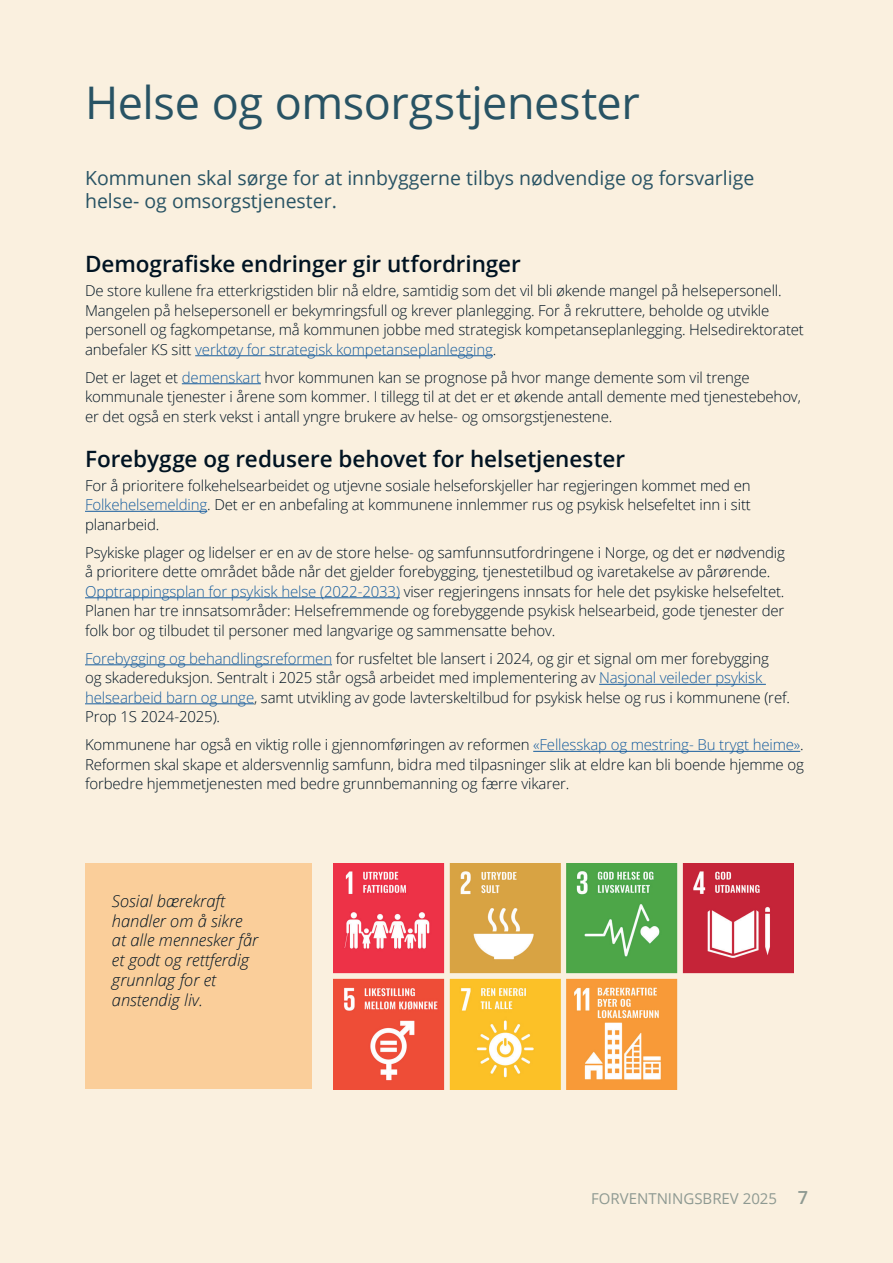
<style>
.page{position:relative;width:893px;height:1263px;background:#faf0df}
.page>*{position:absolute;margin:0;border:0;box-sizing:border-box;transform-origin:0 0}
.Overskrift_1{font:45px "Open Sans";letter-spacing:-.01em;color:#285364}
.Mellomtittel{font:600 22.5px "Open Sans";color:#001322}
.Ingress{font:19.5px/23.4px "Open Sans";color:#285364}
.Sitat{font:italic 300 16.5px/19.8px "Open Sans";color:#001322}
.Brødtekst{font:300 15px/19.5px "Open Sans";letter-spacing:-.01em;color:#001322}
.t1{font:15px "Open Sans";color:#285364}
.s1{color:#175d9e}
.s2{font-weight:600;font-size:18px}
</style>
<div class="page">
<div style="left:85px;top:863px;width:227px;height:226px;background:#face9a"></div>
<img style="left:334px;top:863px;width:460px;height:226px">
<hr style="left:195px;top:355px;width:298px;height:1px;background:#175d9e">
<hr style="left:182px;top:383px;width:79px;height:1px;background:#175d9e">
<hr style="left:85px;top:511px;width:122px;height:1px;background:#175d9e">
<hr style="left:85px;top:597px;width:315px;height:1px;background:#175d9e">
<hr style="left:85px;top:664px;width:247px;height:1px;background:#175d9e">
<hr style="left:599px;top:684px;width:167px;height:1px;background:#175d9e">
<hr style="left:85px;top:703px;width:169px;height:1px;background:#175d9e">
<hr style="left:533px;top:751px;width:267px;height:1px;background:#175d9e">
<p class="Overskrift_1" style="left:85px;top:72px;width:556px">Helse og omsorgstjenester</p>
<p class="Ingress" style="left:85px;top:166px;width:671px">Kommunen skal sørge for at innbyggerne tilbys nødvendige og forsvarlige helse- og omsorgstjenester.</p>
<p class="Mellomtittel" style="left:85px;top:249px;width:437px">Demografiske endringer gir utfordringer</p>
<p class="Brødtekst" style="left:85px;top:280px;width:720px">De store kullene fra etterkrigstiden blir nå eldre, samtidig som det vil bli økende mangel på helsepersonell.<br>Mangelen på helsepersonell er bekymringsfull og krever planlegging. For å rekruttere, beholde og utvikle personell og fagkompetanse, må kommunen jobbe med strategisk kompetanseplanlegging. Helsedirektoratet anbefaler KS sitt <span class="s1">verktøy for strategisk kompetanseplanlegging</span>.</p>
<p class="Brødtekst" style="left:85px;top:367px;width:717px">Det er laget et <span class="s1">demenskart</span> hvor kommunen kan se prognose på hvor mange demente som vil trenge kommunale tjenester i årene som kommer. I tillegg til at det er et økende antall demente med tjenestebehov, er det også en sterk vekst i antall yngre brukere av helse- og omsorgstjenestene.</p>
<p class="Mellomtittel" style="left:85px;top:443px;width:542px">Forebygge og redusere behovet for helsetjenester</p>
<p class="Brødtekst" style="left:85px;top:475px;width:667px;text-align:justify">For å prioritere folkehelsearbeidet og utjevne sosiale helseforskjeller har regjeringen kommet med en <span class="s1">Folkehelsemelding</span>. Det er en anbefaling at kommunene innlemmer rus og psykisk helsefeltet inn i sitt planarbeid.</p>
<p class="Brødtekst" style="left:85px;top:542px;width:701px">Psykiske plager og lidelser er en av de store helse- og samfunnsutfordringene i Norge, og det er nødvendig å prioritere dette området både når det gjelder forebygging, tjenestetilbud og ivaretakelse av pårørende.<br><span class="s1">Opptrappingsplan for psykisk helse (2022-2033)</span> viser regjeringens innsats for hele det psykiske helsefeltet.<br>Planen har tre innsatsområder: Helsefremmende og forebyggende psykisk helsearbeid, gode tjenester der folk bor og tilbudet til personer med langvarige og sammensatte behov.</p>
<p class="Brødtekst" style="left:85px;top:648px;width:706px"><span class="s1">Forebygging og behandlingsreformen</span> for rusfeltet ble lansert i 2024, og gir et signal om mer forebygging<br>og skadereduksjon. Sentralt i 2025 står også arbeidet med implementering av <span class="s1">Nasjonal veileder psykisk helsearbeid barn og unge</span>, samt utvikling av gode lavterskeltilbud for psykisk helse og rus i kommunene (ref.<br>Prop 1S 2024-2025).</p>
<p class="Brødtekst" style="left:85px;top:735px;width:720px;text-align:justify">Kommunene har også en viktig rolle i gjennomføringen av reformen <span class="s1">«Fellesskap og mestring- Bu trygt heime»</span>.<br>Reformen skal skape et aldersvennlig samfunn, bidra med tilpasninger slik at eldre kan bli boende hjemme og forbedre hjemmetjenesten med bedre grunnbemanning og færre vikarer.</p>
<p class="Sitat" style="left:112px;top:890px;width:148px">Sosial bærekraft handler om å sikre at alle mennesker får et godt og rettferdig grunnlag for et anstendig liv.</p>
<p class="t1" style="left:591px;top:1188px;width:218px">FORVENTNINGSBREV 2025 <span class="s2">7</span></p>
</div>
